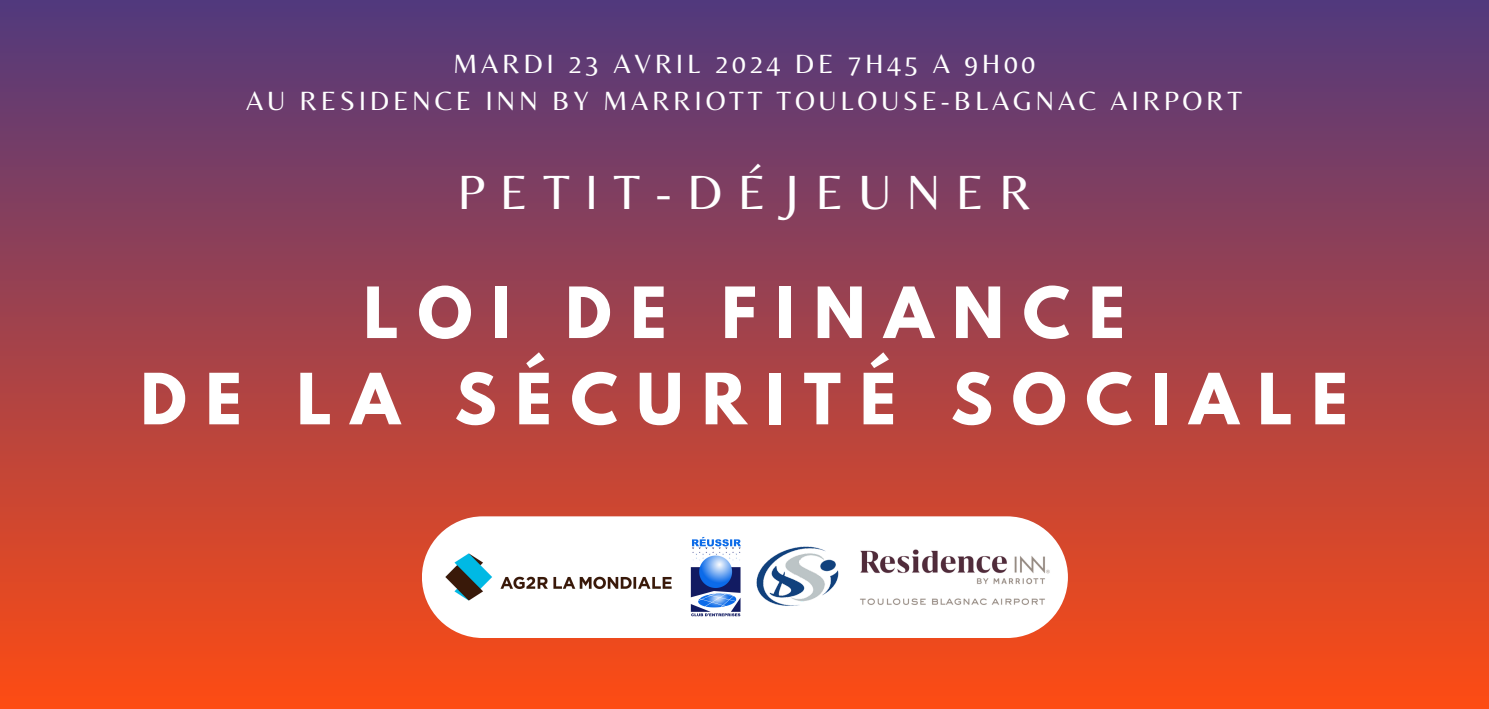
<style>
.page{position:relative;width:1489px;height:709px;background:#fff}
.page>*{position:absolute;margin:0;border:0;box-sizing:border-box;transform-origin:0 0}
.t1{font:700 62.5px/86.2px "League Spartan";letter-spacing:.3em;color:#fff;text-align:center}
.t2{font:50px "Belleza";letter-spacing:.3em;color:#fff}
.t3{font:27.5px "Belleza";letter-spacing:.135em;color:#fff}
</style>
<div class="page">
<div style="left:0;top:0;width:1489px;height:709px;background:linear-gradient(to bottom,#51397d,#fe4c13)"></div>
<div style="left:422px;top:516px;width:646px;height:122px;background:#fff;border-radius:61px"></div>
<img style="left:690px;top:537px;width:51px;height:80px">
<img style="left:756px;top:546px;width:83px;height:60px">
<img style="left:445px;top:553px;width:227px;height:48px">
<img style="left:860px;top:549px;width:190px;height:56px">
<p class="t3" style="left:453px;top:47px;width:584px">MARDI 23 AVRIL 2024 DE 7H45 A 9H00</p>
<p class="t3" style="left:246px;top:85px;width:997px">AU RESIDENCE INN BY MARRIOTT TOULOUSE-BLAGNAC AIRPORT</p>
<h1 class="t2" style="left:457px;top:163px;width:575px">PETIT-DÉJEUNER</h1>
<h2 class="t1" style="left:141px;top:278px;width:1209px">LOI DE FINANCE<br>DE LA SÉCURITÉ SOCIALE</h2>
</div>
